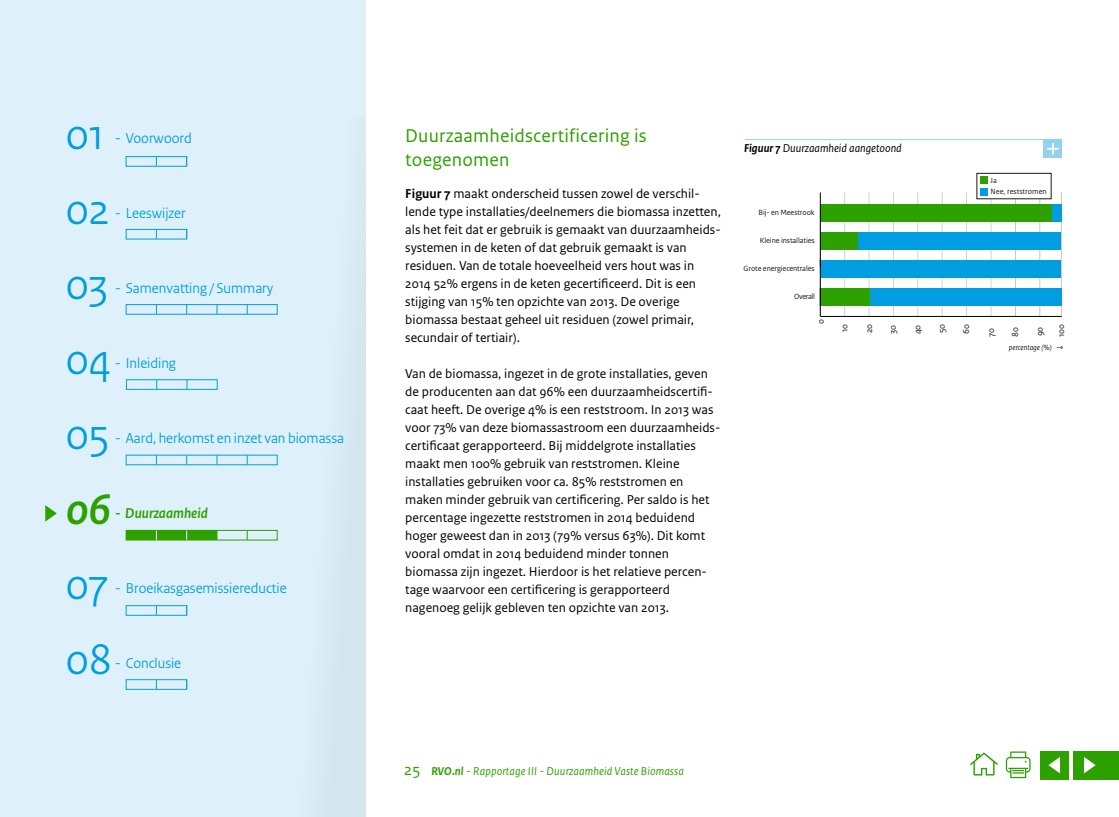
<style>
.page{position:relative;width:1119px;height:817px;background:#fff}
.page>*{position:absolute;margin:0;border:0;box-sizing:border-box;transform-origin:0 0}
.t1{font:45px/75px "Rijksoverheid Sans Heading";color:#009ee0}
.t2{font:italic 700 45px "Rijksoverheid Sans Heading";color:#2da100}
.t3{font:19.5px/24px "Rijksoverheid Sans Text";letter-spacing:.01em;color:#2da100}
.t4{font:15px "Rijksoverheid Sans Heading";color:#009ee0}
.t5{font:italic 700 15px "Rijksoverheid Sans Heading";color:#2da100}
.t6{font:13.5px/18px "Rijksoverheid Sans Text";color:#000}
.t7{font:italic 12px "Rijksoverheid Sans Text";letter-spacing:.01em;color:#2da100}
.t8{font:italic 12px "Rijksoverheid Sans Text";color:#000}
.t9{font:9.3px "Rijksoverheid Sans Text";color:#1a171b}
.t10{font:7.95px/11.2px "Rijksoverheid Sans Text";letter-spacing:-.015em;color:#1a171b}
.t11{font:italic 7.95px "Rijksoverheid Sans Text";color:#1a171b}
.t12{font:7.95px "Rijksoverheid Sans Text";letter-spacing:-.045em;color:#1a171b}
.s1{font-weight:700}
.s2{font-style:normal;font-size:16.5px}
</style>
<div class="page">
<div style="left:0;top:0;width:366px;height:816px;background:#def1fa"></div>
<hr style="left:744px;top:139px;width:317px;height:1px;background:#93d2ef">
<div style="left:1043px;top:139px;width:18px;height:18px;background:#93d2ef"></div>
<svg style="left:1047px;top:143px;width:11px;height:11px"></svg>
<hr style="left:966px;top:192px;width:1px;height:124px;background:#1a171b">
<hr style="left:941px;top:192px;width:1px;height:124px;background:#1a171b">
<hr style="left:917px;top:192px;width:1px;height:124px;background:#1a171b">
<hr style="left:893px;top:192px;width:1px;height:124px;background:#1a171b">
<hr style="left:868px;top:192px;width:1px;height:124px;background:#1a171b">
<hr style="left:844px;top:192px;width:1px;height:124px;background:#1a171b">
<hr style="left:1060px;top:192px;width:1px;height:124px;background:#c7c6c5">
<hr style="left:1039px;top:192px;width:1px;height:124px;background:#c7c6c5">
<hr style="left:1015px;top:192px;width:1px;height:124px;background:#c7c6c5">
<hr style="left:990px;top:192px;width:1px;height:124px;background:#c7c6c5">
<hr style="left:820px;top:316px;width:241px;height:1px;background:#000">
<div style="left:862px;top:288px;width:199px;height:18px;background:#009ee0"></div>
<div style="left:820px;top:259px;width:241px;height:18px;background:#009ee0"></div>
<div style="left:820px;top:288px;width:49px;height:18px;background:#2da100"></div>
<div style="left:836px;top:231px;width:225px;height:18px;background:#009ee0"></div>
<div style="left:820px;top:231px;width:38px;height:18px;background:#2da100"></div>
<div style="left:999px;top:203px;width:62px;height:18px;background:#009ee0"></div>
<div style="left:820px;top:203px;width:232px;height:18px;background:#2da100"></div>
<hr style="left:819px;top:192px;width:1px;height:124px;background:#000">
<svg style="left:819px;top:288px;width:1px;height:18px"></svg>
<div style="left:976px;top:173px;width:74px;height:26px;background:#fff"></div>
<div style="left:976px;top:173px;width:75px;height:26px;border:1px solid #1a171b"></div>
<div style="left:980px;top:177px;width:7px;height:7px;background:#2da100"></div>
<div style="left:980px;top:188px;width:7px;height:7px;background:#009ee0"></div>
<div style="left:1073px;top:750px;width:45px;height:29px;background:#2da100"></div>
<div style="left:1039px;top:750px;width:29px;height:29px;background:#2da100"></div>
<svg style="left:1084px;top:757px;width:11px;height:16px"></svg>
<svg style="left:1048px;top:757px;width:11px;height:16px"></svg>
<svg style="left:970px;top:752px;width:27px;height:23px"></svg>
<svg style="left:1005px;top:751px;width:25px;height:27px"></svg>
<div style="left:126px;top:605px;width:61px;height:10px;border:1px solid #009ee0"></div>
<div style="left:126px;top:229px;width:61px;height:10px;border:1px solid #009ee0"></div>
<div style="left:126px;top:304px;width:151px;height:10px;border:1px solid #009ee0"></div>
<div style="left:126px;top:679px;width:61px;height:10px;border:1px solid #009ee0"></div>
<svg style="left:45px;top:505px;width:12px;height:16px"></svg>
<div style="left:126px;top:379px;width:91px;height:10px;border:1px solid #009ee0"></div>
<div style="left:126px;top:530px;width:91px;height:9px;background:#2da100"></div>
<div style="left:126px;top:530px;width:151px;height:10px;border:1px solid #2da100"></div>
<div style="left:126px;top:156px;width:61px;height:11px;border:1px solid #009ee0"></div>
<h1 class="t1" style="left:66px;top:97px;width:47px">01<br>02<br>03<br>04<br>05</h1>
<h1 class="t2" style="left:66px;top:484px;width:46px">06</h1>
<p class="t4" style="left:115px;top:129px;width:78px">- Voorwoord</p>
<p class="t4" style="left:115px;top:204px;width:72px">- Leeswijzer</p>
<p class="t4" style="left:115px;top:279px;width:160px">- Samenvatting / Summary</p>
<p class="t4" style="left:115px;top:354px;width:62px">- Inleiding</p>
<p class="t4" style="left:115px;top:429px;width:230px">- Aard, herkomst en inzet van biomassa</p>
<p class="t5" style="left:115px;top:505px;width:94px">- Duurzaamheid</p>
<h1 class="t1" style="left:66px;top:547px;width:48px">07<br>08</h1>
<p class="t4" style="left:115px;top:579px;width:173px">- Broeikasgasemissiereductie</p>
<p class="t4" style="left:115px;top:654px;width:67px">- Conclusie</p>
<h2 class="t3" style="left:405px;top:124px;width:243px">Duurzaamheidscertificering is toegenomen</h2>
<p class="t6" style="left:405px;top:185px;width:317px"><span class="s1">Figuur 7</span> maakt onderscheid tussen zowel de verschil&shy;lende type installaties/deelnemers die biomassa inzetten, als het feit dat er gebruik is gemaakt van duurzaamheids&shy;systemen in de keten of dat gebruik gemaakt is van residuen. Van de totale hoeveelheid vers hout was in 2014 52% ergens in de keten gecertificeerd. Dit is een stijging van 15% ten opzichte van 2013. De overige biomassa bestaat geheel uit residuen (zowel primair, secundair of tertiair).</p>
<p class="t6" style="left:405px;top:365px;width:316px">Van de biomassa, ingezet in de grote installaties, geven de producenten aan dat 96% een duurzaamheidscertifi&shy;caat heeft. De overige 4% is een reststroom. In 2013 was voor 73% van deze biomassastroom een duurzaamheids&shy;certificaat gerapporteerd. Bij middelgrote installaties maakt men 100% gebruik van reststromen. Kleine installaties gebruiken voor ca. 85% reststromen en maken minder gebruik van certificering. Per saldo is het percentage ingezette reststromen in 2014 beduidend hoger geweest dan in 2013 (79% versus 63%). Dit komt vooral omdat in 2014 beduidend minder tonnen biomassa zijn ingezet. Hierdoor is het relatieve percen&shy;tage waarvoor een certificering is gerapporteerd nagenoeg gelijk gebleven ten opzichte van 2013.</p>
<p class="t8" style="left:744px;top:142px;width:159px"><span class="s1">Figuur 7</span> Duurzaamheid aangetoond</p>
<p class="t10" style="left:758px;top:207px;width:57px">Bij- en Meestrook</p>
<p class="t10" style="left:759px;top:235px;width:56px">Kleine installaties</p>
<p class="t10" style="left:743px;top:262px;width:73px">Grote energiecentrales</p>
<p class="t12" style="left:794px;top:291px;width:22px">Overall</p>
<p class="t9" style="left:815px;top:324px;width:6px;rotate:-90deg">0</p>
<p class="t9" style="left:839px;top:332px;width:10px;rotate:-90deg">10</p>
<p class="t9" style="left:863px;top:333px;width:11px;rotate:-90deg">20</p>
<p class="t9" style="left:887px;top:334px;width:10px;rotate:-90deg">30</p>
<p class="t9" style="left:911px;top:334px;width:11px;rotate:-90deg">40</p>
<p class="t9" style="left:936px;top:333px;width:11px;rotate:-90deg">50</p>
<p class="t9" style="left:960px;top:334px;width:11px;rotate:-90deg">60</p>
<p class="t10" style="left:990px;top:175px;width:58px">Ja<br>Nee, reststromen</p>
<p class="t9" style="left:985px;top:337px;width:11px;rotate:-90deg">70</p>
<p class="t9" style="left:1009px;top:337px;width:11px;rotate:-90deg">80</p>
<p class="t9" style="left:1034px;top:336px;width:11px;rotate:-90deg">90</p>
<p class="t9" style="left:1055px;top:337px;width:15px;rotate:-90deg">100</p>
<p class="t11" style="left:1008px;top:343px;width:56px">percentage (%) →</p>
<p class="t7" style="left:404px;top:763px;width:281px"><span class="s2">25</span> <span class="s1">RVO.nl</span> - Rapportage III - Duurzaamheid Vaste Biomassa</p>
</div>
